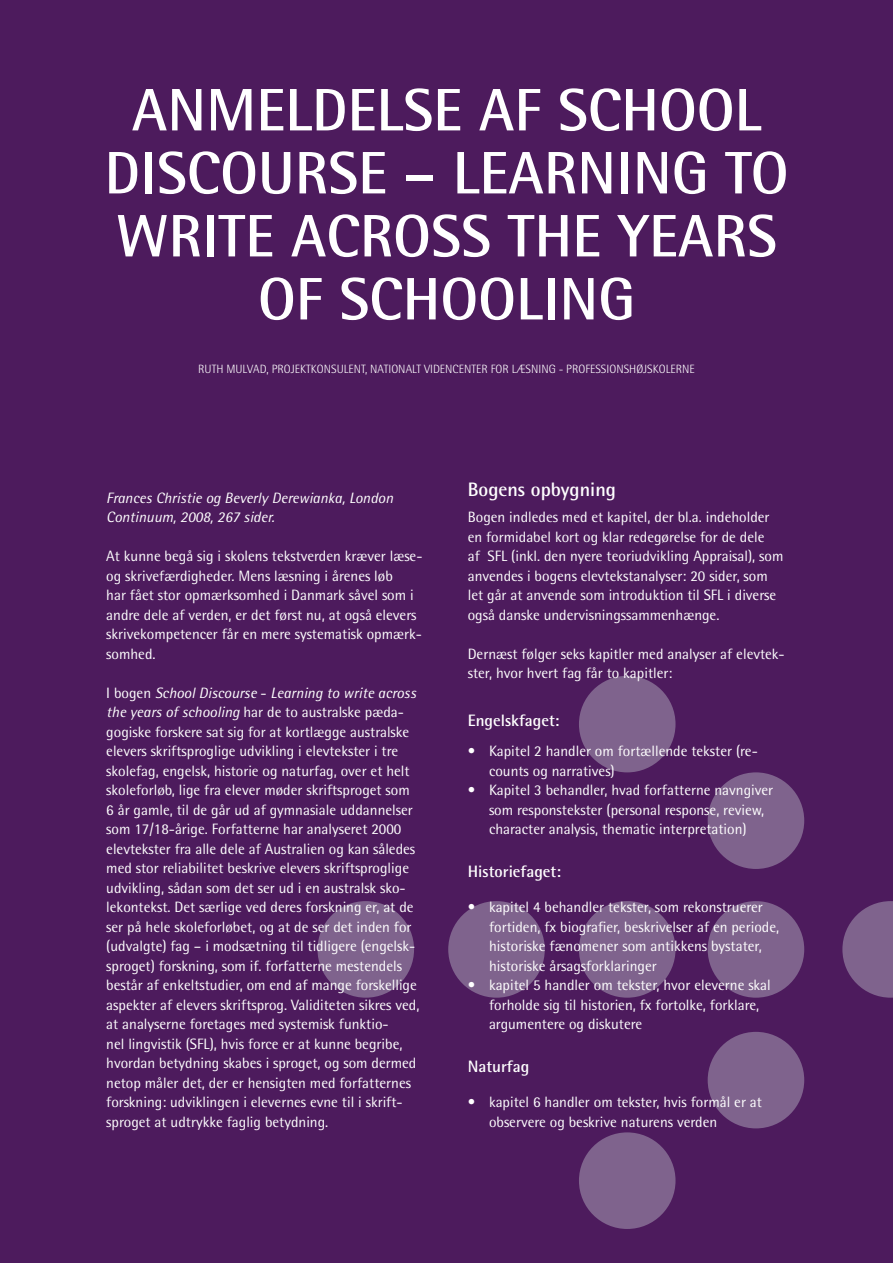
<style>
.page{position:relative;width:893px;height:1263px;background:#4d1b5d}
.page>*{position:absolute;margin:0;border:0;box-sizing:border-box;transform-origin:0 0}
.t1{font:700 60px/63px "Rotis Semi Sans";color:#fff}
.t2{font:700 19.5px "Rotis Semi Sans";color:#fff}
.t3{font:700 16.5px "Rotis Semi Sans";color:#fff}
.t4{font:15px/19.5px "Rotis Semi Sans";color:#fff}
.t5{font:italic 15px/19.5px "Rotis Semi Sans";color:#fff}
.t6{font:300 12px "Rotis Semi Sans";color:#fff}
.s1{font-style:italic}
</style>
<div class="page">
<div style="left:317px;top:901px;width:97px;height:97px;background:#7f638d;border-radius:50%"></div>
<div style="left:448px;top:901px;width:97px;height:97px;background:#7f638d;border-radius:50%"></div>
<div style="left:579px;top:901px;width:96px;height:97px;background:#7f638d;border-radius:50%"></div>
<div style="left:579px;top:676px;width:96px;height:96px;background:#7f638d;border-radius:50%"></div>
<div style="left:579px;top:1132px;width:96px;height:97px;background:#7f638d;border-radius:50%"></div>
<div style="left:708px;top:901px;width:96px;height:97px;background:#7f638d;border-radius:50%"></div>
<svg style="left:842px;top:901px;width:51px;height:97px"></svg>
<div style="left:708px;top:772px;width:96px;height:97px;background:#7f638d;border-radius:50%"></div>
<div style="left:708px;top:1032px;width:96px;height:96px;background:#7f638d;border-radius:50%"></div>
<h1 class="t1" style="left:132px;top:78px;width:41px">ANM</h1>
<h1 class="t1" style="left:256px;top:78px;width:402px">ELDELSE AF SCHOO</h1>
<h1 class="t1" style="left:104px;top:78px;width:678px;text-indent:630px">L<br>DISCOU RSE – LEARN ING TO<br>WRITE ACROSS</h1>
<h1 class="t1" style="left:508px;top:204px;width:265px">TH E YEARS</h1>
<h1 class="t1" style="left:258px;top:267px;width:181px">OF SCHOO</h1>
<h1 class="t1" style="left:516px;top:267px;width:121px">LING</h1>
<p class="t6" style="left:198px;top:362px;width:498px">R UTH M ULVAD, PROJEKTKONSULENT, NATIONALT VI DENCENTER FOR LÆSNI NG - PROFESSIONSHØJSKOLERNE</p>
<p class="t5" style="left:106px;top:487px;width:288px">Frances Christie og Beverly Derewianka, London<br>Continuum, 2008, 267 sider.</p>
<p class="t4" style="left:106px;top:546px;width:318px">At kunne begå sig i skolens tekstverden kræver læse&shy;og skrivefærdigheder. Mens læsning i årenes løb<br>har fået stor opmærksomhed i Danmark såvel som i andre dele af verden, er det først nu, at også elevers skrivekompetencer får en mere systematisk opmærk&shy;somhed.</p>
<p class="t4" style="left:106px;top:683px;width:315px">I bogen <span class="s1">School Discourse</span> - <span class="s1">Learning to write across the years of schooling</span> har de to australske pæda&shy;gogiske forskere sat sig for at kortlægge australske elevers skriftsproglige udvikling i elevtekster i tre skolefag, engelsk, historie og naturfag, over et helt skoleforløb, lige fra elever møder skriftsproget som 6 år gamle, til de går ud af gymnasiale uddannelser som 17/18-årige. Forfatterne har analyseret 2000 elevtekster fra alle dele af Australien og kan således med stor reliabilitet beskrive elevers skriftsproglige udvikling, sådan som det ser ud i en australsk sko&shy;lekontekst. Det særlige ved deres forskning er, at de ser på hele skoleforløbet, og at de ser det inden for (udvalgte) fag – i modsætning til tidligere (engelsk&shy;sproget) forskning, som if. forfatterne mestendels består af enkeltstudier, om end af mange forskellige aspekter af elevers skriftsprog. Validiteten sikres ved, at analyserne foretages med systemisk funktio-<br>nel lingvistik (SFL), hvis force er at kunne begribe, hvordan betydning skabes i sproget, og som dermed netop måler det, der er hensigten med forfatternes forskning: udviklingen i elevernes evne til i skrift&shy;sproget at udtrykke faglig betydning.</p>
<h2 class="t2" style="left:468px;top:478px;width:150px">BOGENS OPBYGNING</h2>
<p class="t4" style="left:468px;top:507px;width:317px">Bogen indledes med et kapitel, der bl.a. indeholder en formidabel kort og klar redegørelse for de dele<br>af SFL (inkl. den nyere teoriudvikling Appraisal), som anvendes i bogens elevtekstanalyser: 20 sider, som let går at anvende som introduktion til SFL i diverse også danske undervisningssammenhænge.</p>
<p class="t4" style="left:468px;top:644px;width:318px">Dernæst følger seks kapitler med analyser af elevtek&shy;ster, hvor hvert fag får to kapitler:</p>
<p class="t3" style="left:468px;top:710px;width:93px">ENGELSKFAGET:</p>
<p class="t4" style="left:489px;top:741px;width:270px;text-indent:-21px">• Kapitel 2 handler om fortællende tekster (re&shy;counts og narratives)</p>
<p class="t4" style="left:489px;top:780px;width:286px;text-indent:-21px">• Kapitel 3 behandler, hvad forfatterne navngiver som responstekster (personal response, review, character analysis, thematic interpretation)</p>
<p class="t3" style="left:468px;top:862px;width:95px">HISTORIEFAGET:</p>
<p class="t4" style="left:489px;top:897px;width:292px;text-indent:-21px">• kapitel 4 behandler tekster, som rekonstruerer fortiden, fx biografier, beskrivelser af en periode, historiske fænomener som antikkens bystater, historiske årsagsforklaringer</p>
<p class="t4" style="left:489px;top:975px;width:283px;text-indent:-21px">• kapitel 5 handler om tekster, hvor eleverne skal forholde sig til historien, fx fortolke, forklare, argumentere og diskutere</p>
<p class="t3" style="left:468px;top:1057px;width:63px">NATURFAG</p>
<p class="t4" style="left:489px;top:1092px;width:274px;text-indent:-21px">• kapitel 6 handler om tekster, hvis formål er at observere og beskrive naturens verden</p>
</div>
